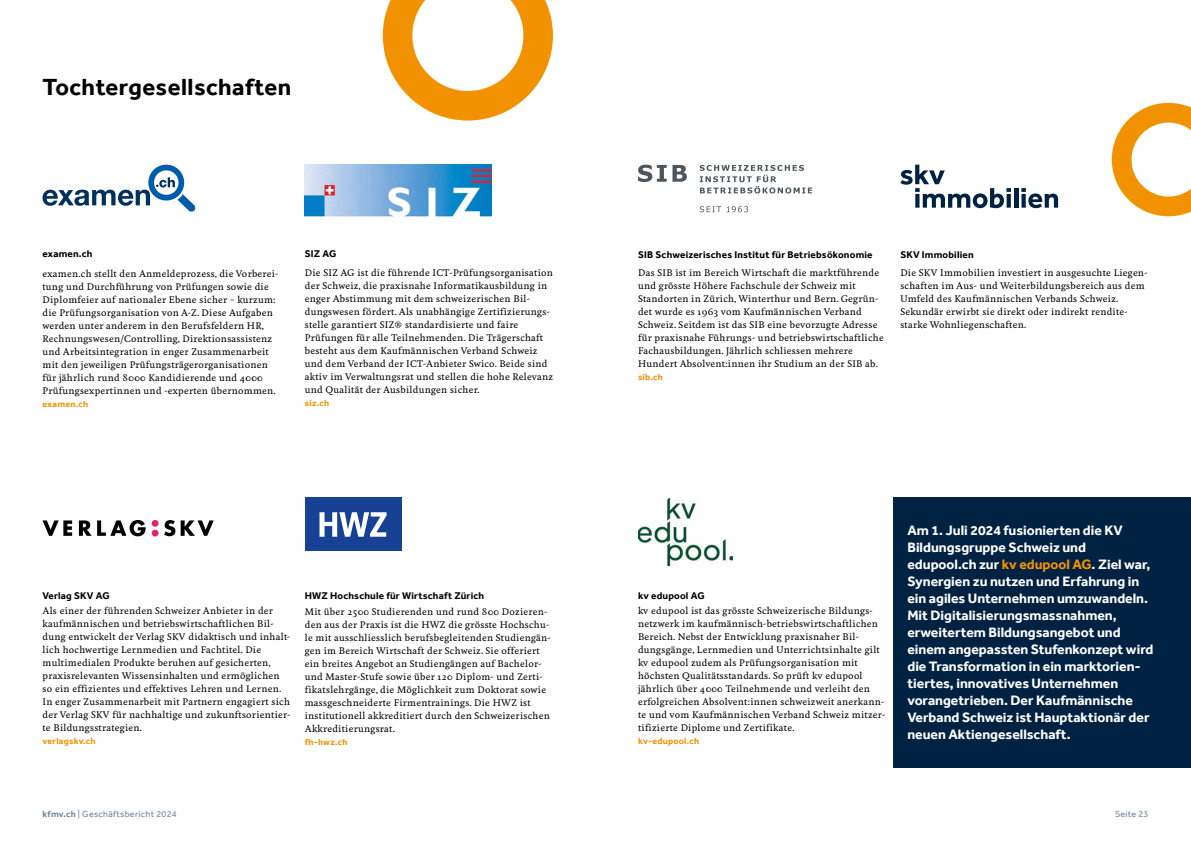
<style>
.page{position:relative;width:1191px;height:842px;background:#fff}
.page>*{position:absolute;margin:0;border:0;box-sizing:border-box;transform-origin:0 0}
.t1{font:700 24px "Effra";letter-spacing:.02em;color:#000}
.t2{font:700 14px/17px "Effra";color:#fff}
.t3{font:700 10px "Effra";letter-spacing:.02em;color:#000}
.t4{font:500 9px/13px "Feijoa";letter-spacing:.03em;color:#000}
.t5{font:700 9px "Effra";letter-spacing:.03em;color:#f39200}
.t6{font:9px "Effra";letter-spacing:.03em;color:#71879e}
.s1{color:#f39200}
.s2{font-weight:700}
</style>
<div class="page">
<svg style="left:383px;top:0;width:170px;height:121px"></svg>
<svg style="left:1111px;top:103px;width:80px;height:113px"></svg>
<svg style="left:43px;top:165px;width:152px;height:47px"></svg>
<svg style="left:638px;top:165px;width:28px;height:17px"></svg>
<svg style="left:672px;top:165px;width:15px;height:17px"></svg>
<svg style="left:699px;top:165px;width:113px;height:28px"></svg>
<svg style="left:700px;top:206px;width:21px;height:6px"></svg>
<svg style="left:727px;top:206px;width:21px;height:6px"></svg>
<svg style="left:900px;top:165px;width:111px;height:43px"></svg>
<hr style="left:1014px;top:188px;width:4px;height:20px;background:#002242">
<svg style="left:1021px;top:188px;width:37px;height:20px"></svg>
<svg style="left:43px;top:520px;width:29px;height:16px"></svg>
<svg style="left:79px;top:520px;width:67px;height:16px"></svg>
<svg style="left:164px;top:520px;width:11px;height:16px"></svg>
<svg style="left:181px;top:520px;width:33px;height:16px"></svg>
<div style="left:152px;top:520px;width:6px;height:7px;background:#e72168;border-radius:50%"></div>
<svg style="left:152px;top:530px;width:6px;height:6px"></svg>
<div style="left:305px;top:498px;width:96px;height:53px;background:#164194"></div>
<svg style="left:319px;top:512px;width:67px;height:25px"></svg>
<img style="left:305px;top:165px;width:187px;height:51px">
<img style="left:638px;top:498px;width:95px;height:67px">
<div style="left:893px;top:498px;width:298px;height:270px;background:#002242"></div>
<h1 class="t1" style="left:43px;top:72px;width:250px">Tochtergesellschaften</h1>
<p class="t3" style="left:43px;top:248px;width:52px">examen.ch</p>
<p class="t4" style="left:43px;top:267px;width:237px">examen.ch stellt den Anmeldeprozess, die Vorberei&shy;tung und Durchführung von Prüfungen sowie die Diplomfeier auf nationaler Ebene sicher – kurzum: die Prüfungsorganisation von A-Z. Diese Aufgaben werden unter anderem in den Berufsfeldern HR, Rechnungswesen/Controlling, Direktionsassistenz und Arbeitsintegration in enger Zusammenarbeit mit den jeweiligen Prüfungsträgerorganisationen für jährlich rund 8000 Kandidierende und 4000<br>Prüfungsexpertinnen und -experten übernommen.</p>
<p class="t5" style="left:43px;top:398px;width:47px">examen.ch</p>
<p class="t3" style="left:305px;top:248px;width:33px">SIZ AG</p>
<p class="t3" style="left:638px;top:248px;width:236px">SIB Schweizerisches Institut für Betriebsökonomie</p>
<p class="t3" style="left:900px;top:248px;width:75px">SKV Immobilien</p>
<p class="t4" style="left:305px;top:267px;width:250px">Die SIZ AG ist die führende ICT-Prüfungsorganisation der Schweiz, die praxisnahe Informatikausbildung in enger Abstimmung mit dem schweizerischen Bil&shy;dungswesen fördert. Als unabhängige Zertifizierungs&shy;stelle garantiert SIZ® standardisierte und faire Prüfungen für alle Teilnehmenden. Die Trägerschaft besteht aus dem Kaufmännischen Verband Schweiz und dem Verband der ICT-Anbieter Swico. Beide sind aktiv im Verwaltungsrat und stellen die hohe Relevanz und Qualität der Ausbildungen sicher.</p>
<p class="t5" style="left:305px;top:398px;width:26px">siz.ch</p>
<p class="t4" style="left:638px;top:267px;width:247px">Das SIB ist im Bereich Wirtschaft die marktführende und grösste Höhere Fachschule der Schweiz mit Standorten in Zürich, Winterthur und Bern. Gegrün&shy;det wurde es 1963 vom Kaufmännischen Verband Schweiz. Seitdem ist das SIB eine bevorzugte Adresse für praxisnahe Führungs- und betriebswirtschaftliche Fachausbildungen. Jährlich schliessen mehrere Hundert Absolvent:innen ihr Studium an der SIB ab.</p>
<p class="t5" style="left:638px;top:372px;width:26px">sib.ch</p>
<p class="t4" style="left:900px;top:267px;width:249px">Die SKV Immobilien investiert in ausgesuchte Liegen&shy;schaften im Aus- und Weiterbildungsbereich aus dem Umfeld des Kaufmännischen Verbands Schweiz.<br>Sekundär erwirbt sie direkt oder indirekt rendite&shy;starke Wohnliegenschaften.</p>
<p class="t3" style="left:43px;top:590px;width:69px">Verlag SKV AG</p>
<p class="t3" style="left:638px;top:590px;width:68px">kv edupool AG</p>
<p class="t3" style="left:305px;top:590px;width:181px">HWZ Hochschule für Wirtschaft Zürich</p>
<p class="t4" style="left:43px;top:605px;width:250px">Als einer der führenden Schweizer Anbieter in der kaufmännischen und betriebswirtschaftlichen Bil&shy;dung entwickelt der Verlag SKV didaktisch und inhalt&shy;lich hochwertige Lernmedien und Fachtitel. Die multimedialen Produkte beruhen auf gesicherten, praxisrelevanten Wissensinhalten und ermöglichen so ein effizientes und effektives Lehren und Lernen.<br>In enger Zusammenarbeit mit Partnern engagiert sich der Verlag SKV für nachhaltige und zukunftsorientier&shy;te Bildungsstrategien.</p>
<p class="t5" style="left:43px;top:736px;width:55px">verlagskv.ch</p>
<p class="t4" style="left:305px;top:605px;width:247px">Mit über 2500 Studierenden und rund 800 Dozieren&shy;den aus der Praxis ist die HWZ die grösste Hochschu&shy;le mit ausschliesslich berufsbegleitenden Studiengän&shy;gen im Bereich Wirtschaft der Schweiz. Sie offeriert ein breites Angebot an Studiengängen auf Bachelor&shy;und Master-Stufe sowie über 120 Diplom- und Zerti&shy;fikatslehrgänge, die Möglichkeit zum Doktorat sowie massgeschneiderte Firmentrainings. Die HWZ ist institutionell akkreditiert durch den Schweizerischen Akkreditierungsrat.</p>
<p class="t5" style="left:305px;top:736px;width:44px">fh-hwz.ch</p>
<p class="t4" style="left:638px;top:605px;width:249px">kv edupool ist das grösste Schweizerische Bildungs&shy;netzwerk im kaufmännisch-betriebswirtschaftlichen Bereich. Nebst der Entwicklung praxisnaher Bil&shy;dungsgänge, Lernmedien und Unterrichtsinhalte gilt kv edupool zudem als Prüfungsorganisation mit höchsten Qualitätsstandards. So prüft kv edupool jährlich über 4000 Teilnehmende und verleiht den erfolgreichen Absolvent:innen schweizweit anerkann&shy;te und vom Kaufmännischen Verband Schweiz mitzer&shy;tifizierte Diplome und Zertifikate.</p>
<p class="t5" style="left:638px;top:736px;width:63px">kv-edupool.ch</p>
<p class="t2" style="left:907px;top:522px;width:247px">Am 1. Juli 2024 fusionierten die KV Bildungsgruppe Schweiz und edupool.ch zur <span class="s1">kv edupool AG</span>. Ziel war, Synergien zu nutzen und Erfahrung in ein agiles Unternehmen umzuwandeln.<br>Mit Digitalisierungsmassnahmen, erweitertem Bildungsangebot und einem angepassten Stufenkonzept wird die Transformation in ein marktorien&shy;tiertes, innovatives Unternehmen vorangetrieben. Der Kaufmännische Verband Schweiz ist Hauptaktionär der neuen Aktiengesellschaft.</p>
<p class="t6" style="left:43px;top:808px;width:136px"><span class="s2">kfmv.ch</span> | Geschäftsbericht 2024</p>
<p class="t6" style="left:1115px;top:808px;width:35px">Seite 23</p>
</div>
